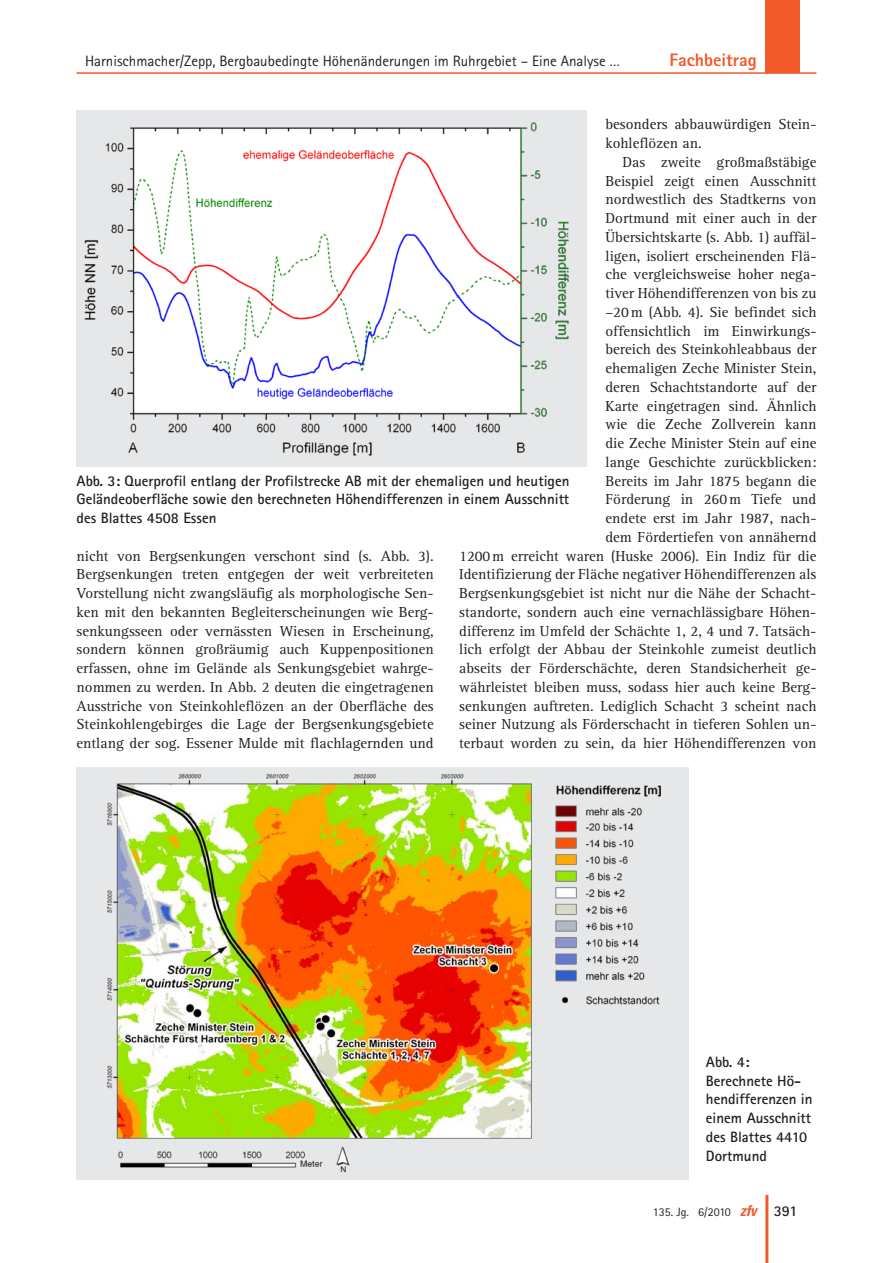
<style>
.page{position:relative;width:893px;height:1263px;background:#fff}
.page>*{position:absolute;margin:0;border:0;box-sizing:border-box;transform-origin:0 0}
.t1{font:800 18px "Rotis Sans Serif";color:#f15929}
._01_normal{font:15px/18.8px "Rotis Serif";color:#231f20;text-align:justify}
._03_abb{font:700 15px/18.8px "Rotis Sans Serif";color:#231f20;text-align:justify}
.t2{font:15px "Rotis Sans Serif";color:#231f20}
.t3{font:12px "Rotis Sans Serif";color:#231f20}
.s1{font-family:"Univers";font-weight:700;font-style:italic;font-stretch:condensed;font-size:15px;color:#f15929}
.s2{font-weight:700;font-size:15px}
</style>
<div class="page">
<div style="left:765px;top:0;width:34px;height:72px;background:#f15929"></div>
<hr style="left:77px;top:72px;width:739px;height:2px;background:#f15929">
<hr style="left:765px;top:1195px;width:3px;height:68px;background:#f15929">
<img style="left:77px;top:111px;width:510px;height:355px">
<div style="left:77px;top:767px;width:612px;height:412px;background:#e6e7e9"></div>
<img style="left:107px;top:774px;width:554px;height:399px">
<p class="t2" style="left:85px;top:52px;width:537px">Harnischmacher/Zepp, Bergbaubedingte Höhenänderungen im Ruhrgebiet – Eine Analyse …</p>
<p class="t1" style="left:670px;top:48px;width:89px">Fachbeitrag</p>
<p class="_01_normal" style="left:605px;top:115px;width:212px">besonders abbauwürdigen Stein&shy;kohleflözen an.</p>
<p class="_01_normal" style="left:459px;top:153px;width:359px;text-align:right">Das zweite großmaßstäbige<br>Beispiel zeigt einen Ausschnitt<br>nordwestlich des Stadtkerns von<br>Dortmund mit einer auch in der<br>Übersichtskarte (s. Abb. 1) auffäl-<br>ligen, isoliert erscheinenden Flä-<br>che vergleichsweise hoher nega-<br>tiver Höhendifferenzen von bis zu<br>–20m (Abb. 4). Sie befindet sich<br>offensichtlich im Einwirkungs-<br>bereich des Steinkohleabbaus der<br>ehemaligen Zeche Minister Stein,<br>deren Schachtstandorte auf der<br>Karte eingetragen sind. Ähnlich<br>wie die Zeche Zollverein kann<br>die Zeche Minister Stein auf eine<br>lange Geschichte zurückblicken:<br>Bereits im Jahr 1875 begann die<br>Förderung in 260m Tiefe und<br>endete erst im Jahr 1987, nach-<br>dem Fördertiefen von annähernd<br>1200m erreicht waren (Huske 2006). Ein Indiz für die Identifizierung der Fläche negativer Höhendifferenzen als Bergsenkungsgebiet ist nicht nur die Nähe der Schacht&shy;standorte, sondern auch eine vernachlässigbare Höhen&shy;differenz im Umfeld der Schächte 1, 2, 4 und 7. Tatsäch&shy;lich erfolgt der Abbau der Steinkohle zumeist deutlich abseits der Förderschächte, deren Standsicherheit ge&shy;währleistet bleiben muss, sodass hier auch keine Berg&shy;senkungen auftreten. Lediglich Schacht 3 scheint nach seiner Nutzung als Förderschacht in tieferen Sohlen un&shy;terbaut worden zu sein, da hier Höhendifferenzen von</p>
<p class="_03_abb" style="left:77px;top:471px;width:494px">Abb. 3: Querprofil entlang der Profilstrecke AB mit der ehemaligen und heutigen Geländeoberfläche sowie den berechneten Höhendifferenzen in einem Ausschnitt des Blattes 4508 Essen</p>
<p class="_01_normal" style="left:77px;top:547px;width:359px">nicht von Bergsenkungen verschont sind (s. Abb. 3).<br>Bergsenkungen treten entgegen der weit verbreiteten Vorstellung nicht zwangsläufig als morphologische Sen&shy;ken mit den bekannten Begleiterscheinungen wie Berg&shy;senkungsseen oder vernässten Wiesen in Erscheinung, sondern können großräumig auch Kuppenpositionen erfassen, ohne im Gelände als Senkungsgebiet wahrge&shy;nommen zu werden. In Abb. 2 deuten die eingetragenen Ausstriche von Steinkohleflözen an der Oberfläche des Steinkohlengebirges die Lage der Bergsenkungsgebiete entlang der sog. Essener Mulde mit flachlagernden und</p>
<p class="_03_abb" style="left:706px;top:1052px;width:45px">Abb. 4:</p>
<p class="_03_abb" style="left:706px;top:1071px;width:108px;text-align:left">Berechnete Hö&shy;hendifferenzen in einem Ausschnitt des Blattes 4410<br>Dortmund</p>
<p class="t3" style="left:653px;top:1205px;width:146px">135. Jg. 6/2010 <span class="s1">zfv</span> <span class="s2">391</span></p>
</div>
